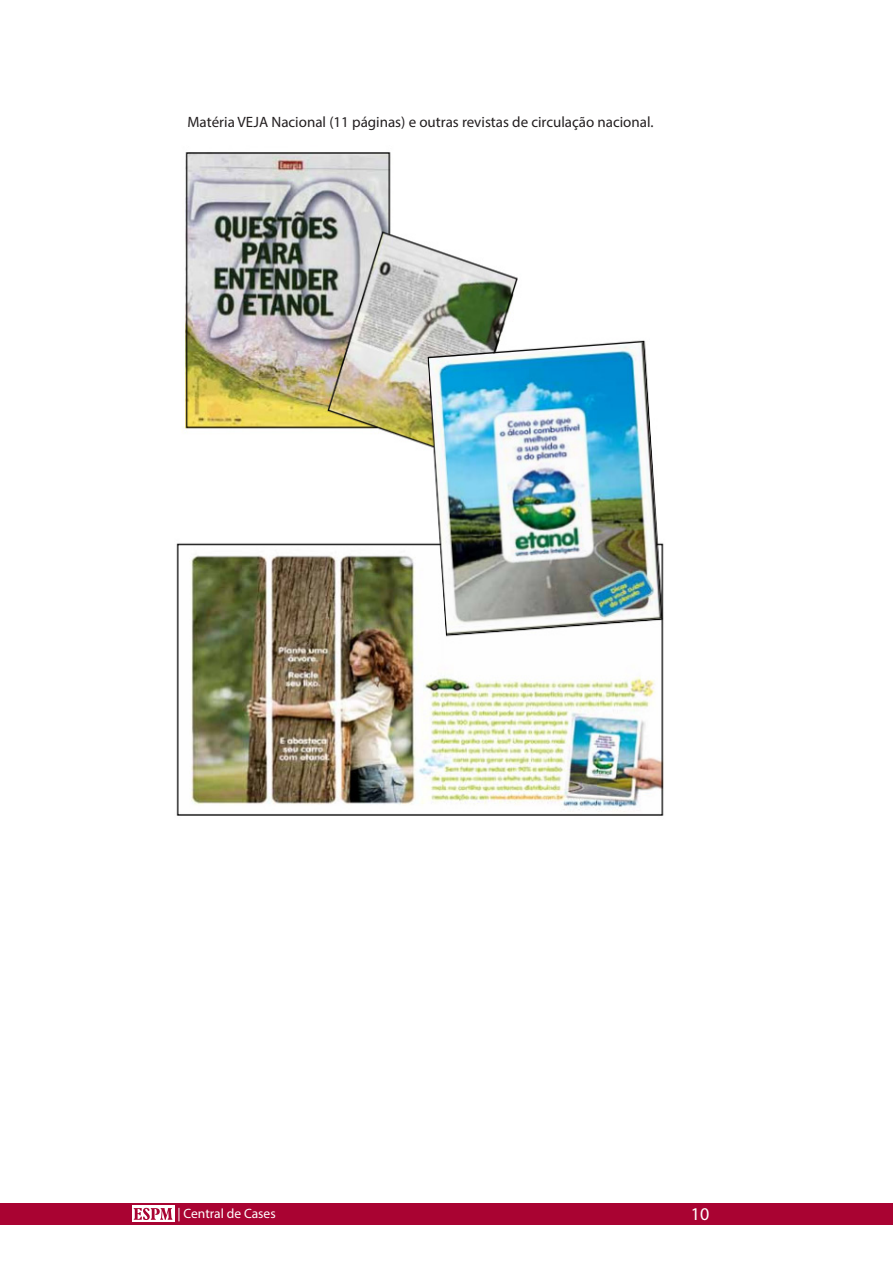
<style>
.page{position:relative;width:893px;height:1263px;background:#fff}
.page>*{position:absolute;margin:0;border:0;box-sizing:border-box;transform-origin:0 0}
.t1{font:18px "Myriad Pro";color:#fff}
.corpotexto{font:15px "Myriad Pro";color:#231f20}
.t2{font:13.5px "Myriad Pro";color:#fff}
</style>
<div class="page">
<div style="left:0;top:1203px;width:893px;height:22px;background:#a90332"></div>
<div style="left:132px;top:1206px;width:42px;height:16px;background:#fff"></div>
<svg style="left:134px;top:1208px;width:38px;height:12px"></svg>
<img style="left:176px;top:152px;width:488px;height:664px">
<p class="corpotexto" style="left:187px;top:113px;width:468px">Matéria VEJA Nacional (11 páginas) e outras revistas de circulação nacional.</p>
<p class="t2" style="left:177px;top:1205px;width:100px">| Central de Cases</p>
<p class="t1" style="left:691px;top:1203px;width:20px">10</p>
</div>
